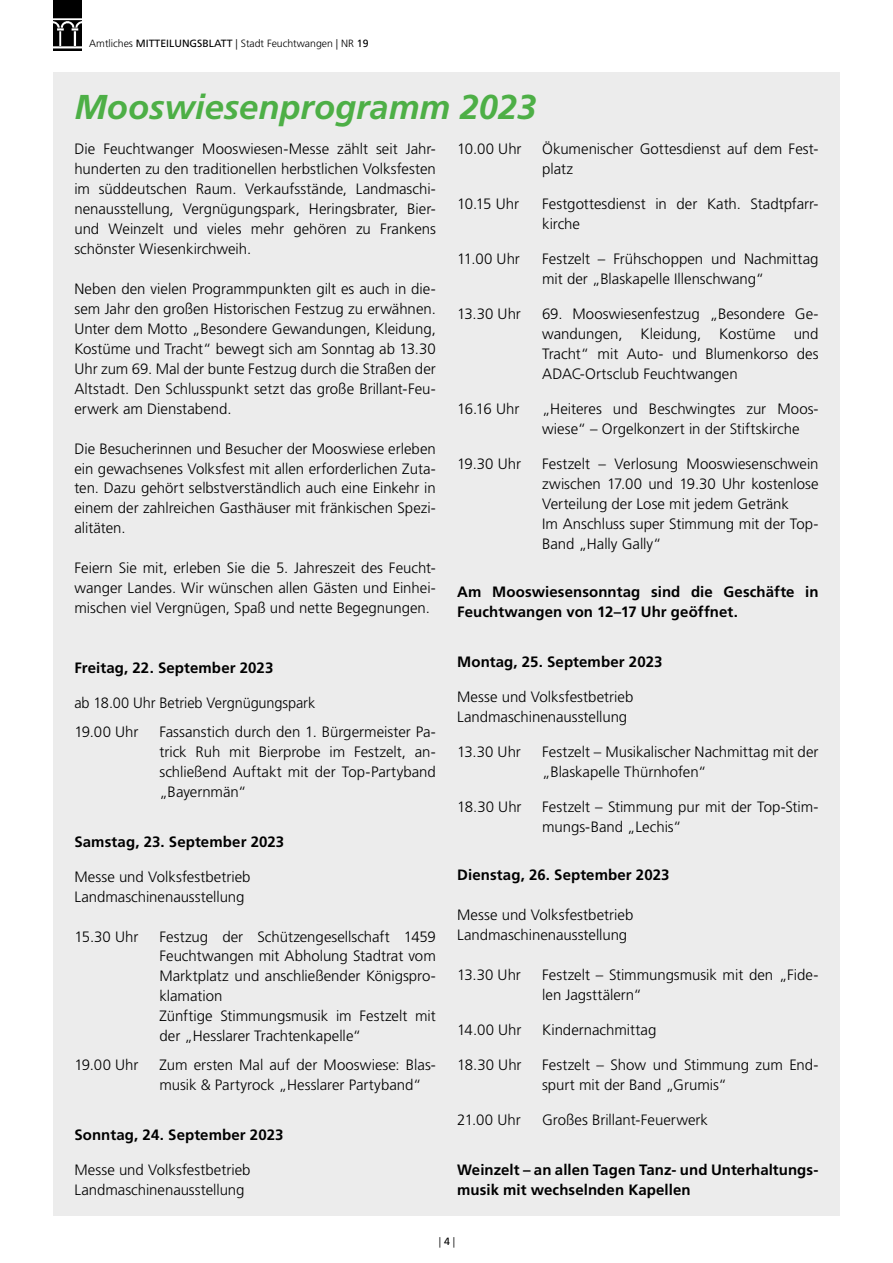
<style>
.page{position:relative;width:893px;height:1263px;background:#fff}
.page>*{position:absolute;margin:0;border:0;box-sizing:border-box;transform-origin:0 0}
.t1{font:italic 700 34.5px "Frutiger";color:#4daf46}
.t2{font:300 15px/20px "Frutiger";color:#000}
.t3{font:700 15px/20px "Frutiger";letter-spacing:.005em;color:#000}
.t4{font:300 10.5px "Frutiger";color:#000}
.s1{font-weight:400}
</style>
<div class="page">
<img style="left:53px;top:1px;width:28px;height:50px">
<svg style="left:53px;top:0;width:28px;height:1px"></svg>
<div style="left:53px;top:72px;width:787px;height:1144px;background:#ececec"></div>
<p class="t4" style="left:89px;top:37px;width:281px">Amtliches <span class="s1">MITTEILUNGSBLATT</span> | Stadt Feuchtwangen | NR <span class="s1">19</span></p>
<h1 class="t1" style="left:74px;top:87px;width:463px">Mooswiesenprogramm 2023</h1>
<p class="t2" style="left:74px;top:139px;width:363px;text-align:justify">Die Feuchtwanger Mooswiesen-Messe zählt seit Jahr&shy;hunderten zu den traditionellen herbstlichen Volksfesten im süddeutschen Raum. Verkaufsstände, Landmaschi&shy;nenausstellung, Vergnügungspark, Heringsbrater, Bier&shy;und Weinzelt und vieles mehr gehören zu Frankens schönster Wiesenkirchweih.</p>
<p class="t2" style="left:74px;top:279px;width:363px;text-align:justify">Neben den vielen Programmpunkten gilt es auch in die&shy;sem Jahr den großen Historischen Festzug zu erwähnen.<br>Unter dem Motto „Besondere Gewandungen, Kleidung, Kostüme und Tracht“ bewegt sich am Sonntag ab 13.30<br>Uhr zum 69. Mal der bunte Festzug durch die Straßen der Altstadt. Den Schlusspunkt setzt das große Brillant-Feu&shy;erwerk am Dienstabend.</p>
<p class="t2" style="left:74px;top:439px;width:363px;text-align:justify">Die Besucherinnen und Besucher der Mooswiese erleben ein gewachsenes Volksfest mit allen erforderlichen Zuta&shy;ten. Dazu gehört selbstverständlich auch eine Einkehr in einem der zahlreichen Gasthäuser mit fränkischen Spezi&shy;alitäten.</p>
<p class="t2" style="left:74px;top:558px;width:363px;text-align:justify">Feiern Sie mit, erleben Sie die 5. Jahreszeit des Feucht&shy;wanger Landes. Wir wünschen allen Gästen und Einhei&shy;mischen viel Vergnügen, Spaß und nette Begegnungen.</p>
<p class="t2" style="left:457px;top:139px;width:66px">10.00 Uhr</p>
<p class="t2" style="left:542px;top:139px;width:278px">Ökumenischer Gottesdienst auf dem Fest&shy;platz</p>
<p class="t2" style="left:457px;top:194px;width:63px">10.15 Uhr</p>
<p class="t2" style="left:542px;top:194px;width:277px">Festgottesdienst in der Kath. Stadtpfarr&shy;kirche</p>
<p class="t2" style="left:457px;top:249px;width:64px">11.00 Uhr</p>
<p class="t2" style="left:542px;top:249px;width:278px">Festzelt – Frühschoppen und Nachmittag mit der „Blaskapelle Illenschwang“</p>
<p class="t2" style="left:457px;top:304px;width:65px">13.30 Uhr</p>
<p class="t2" style="left:542px;top:304px;width:278px;text-align:justify">69. Mooswiesenfestzug „Besondere Ge&shy;wandungen, Kleidung, Kostüme und Tracht“ mit Auto- und Blumenkorso des ADAC-Ortsclub Feuchtwangen</p>
<p class="t2" style="left:457px;top:399px;width:64px">16.16 Uhr</p>
<p class="t2" style="left:542px;top:399px;width:277px">„Heiteres und Beschwingtes zur Moos&shy;wiese“ – Orgelkonzert in der Stiftskirche</p>
<p class="t2" style="left:457px;top:454px;width:65px">19.30 Uhr</p>
<p class="t2" style="left:542px;top:454px;width:278px">Festzelt – Verlosung Mooswiesenschwein zwischen 17.00 und 19.30 Uhr kostenlose Verteilung der Lose mit jedem Getränk<br>Im Anschluss super Stimmung mit der Top-Band „Hally Gally“</p>
<p class="t3" style="left:457px;top:582px;width:363px">Am Mooswiesensonntag sind die Geschäfte in<br>Feuchtwangen von 12–17 Uhr geöffnet.</p>
<p class="t3" style="left:457px;top:652px;width:207px">Montag, 25. September 2023</p>
<p class="t2" style="left:457px;top:687px;width:178px">Messe und Volksfestbetrieb<br>Landmaschinenausstellung</p>
<p class="t2" style="left:457px;top:742px;width:65px">13.30 Uhr</p>
<p class="t2" style="left:542px;top:742px;width:278px">Festzelt – Musikalischer Nachmittag mit der „Blaskapelle Thürnhofen“</p>
<p class="t2" style="left:457px;top:797px;width:66px">18.30 Uhr</p>
<p class="t2" style="left:542px;top:797px;width:278px">Festzelt – Stimmung pur mit der Top-Stim&shy;mungs-Band „Lechis“</p>
<p class="t3" style="left:457px;top:865px;width:214px">Dienstag, 26. September 2023</p>
<p class="t2" style="left:457px;top:905px;width:178px">Messe und Volksfestbetrieb<br>Landmaschinenausstellung</p>
<p class="t2" style="left:457px;top:965px;width:65px">13.30 Uhr</p>
<p class="t2" style="left:542px;top:965px;width:278px">Festzelt – Stimmungsmusik mit den „Fide&shy;len Jagsttälern“</p>
<p class="t2" style="left:457px;top:1020px;width:66px">14.00 Uhr</p>
<p class="t2" style="left:542px;top:1020px;width:116px">Kindernachmittag</p>
<p class="t2" style="left:457px;top:1055px;width:66px">18.30 Uhr</p>
<p class="t2" style="left:542px;top:1055px;width:278px">Festzelt – Show und Stimmung zum End&shy;spurt mit der Band „Grumis“</p>
<p class="t2" style="left:457px;top:1110px;width:65px">21.00 Uhr</p>
<p class="t2" style="left:542px;top:1110px;width:167px">Großes Brillant-Feuerwerk</p>
<p class="t3" style="left:457px;top:1159px;width:363px">Weinzelt – an allen Tagen Tanz- und Unterhaltungs&shy;musik mit wechselnden Kapellen</p>
<p class="t3" style="left:74px;top:658px;width:200px">Freitag, 22. September 2023</p>
<p class="t2" style="left:74px;top:688px;width:242px;line-height:29px">ab 18.00 Uhr Betrieb Vergnügungspark<br>19.00 Uhr</p>
<p class="t2" style="left:159px;top:722px;width:278px;text-align:justify">Fassanstich durch den 1. Bürgermeister Pa&shy;trick Ruh mit Bierprobe im Festzelt, an&shy;schließend Auftakt mit der Top-Partyband „Bayernmän“</p>
<p class="t3" style="left:74px;top:831px;width:211px">Samstag, 23. September 2023</p>
<p class="t2" style="left:74px;top:867px;width:178px">Messe und Volksfestbetrieb<br>Landmaschinenausstellung</p>
<p class="t2" style="left:74px;top:926px;width:65px">15.30 Uhr</p>
<p class="t2" style="left:159px;top:926px;width:278px">Festzug der Schützengesellschaft 1459<br>Feuchtwangen mit Abholung Stadtrat vom Marktplatz und anschließender Königspro&shy;klamation<br>Zünftige Stimmungsmusik im Festzelt mit der „Hesslarer Trachtenkapelle“</p>
<p class="t2" style="left:74px;top:1055px;width:66px">19.00 Uhr</p>
<p class="t2" style="left:159px;top:1055px;width:278px">Zum ersten Mal auf der Mooswiese: Blas&shy;musik &amp; Partyrock „Hesslarer Partyband“</p>
<p class="t3" style="left:74px;top:1125px;width:211px">Sonntag, 24. September 2023</p>
<p class="t2" style="left:74px;top:1160px;width:178px">Messe und Volksfestbetrieb<br>Landmaschinenausstellung</p>
<p class="t4" style="left:439px;top:1236px;width:18px">| <span class="s1">4</span> |</p>
</div>
